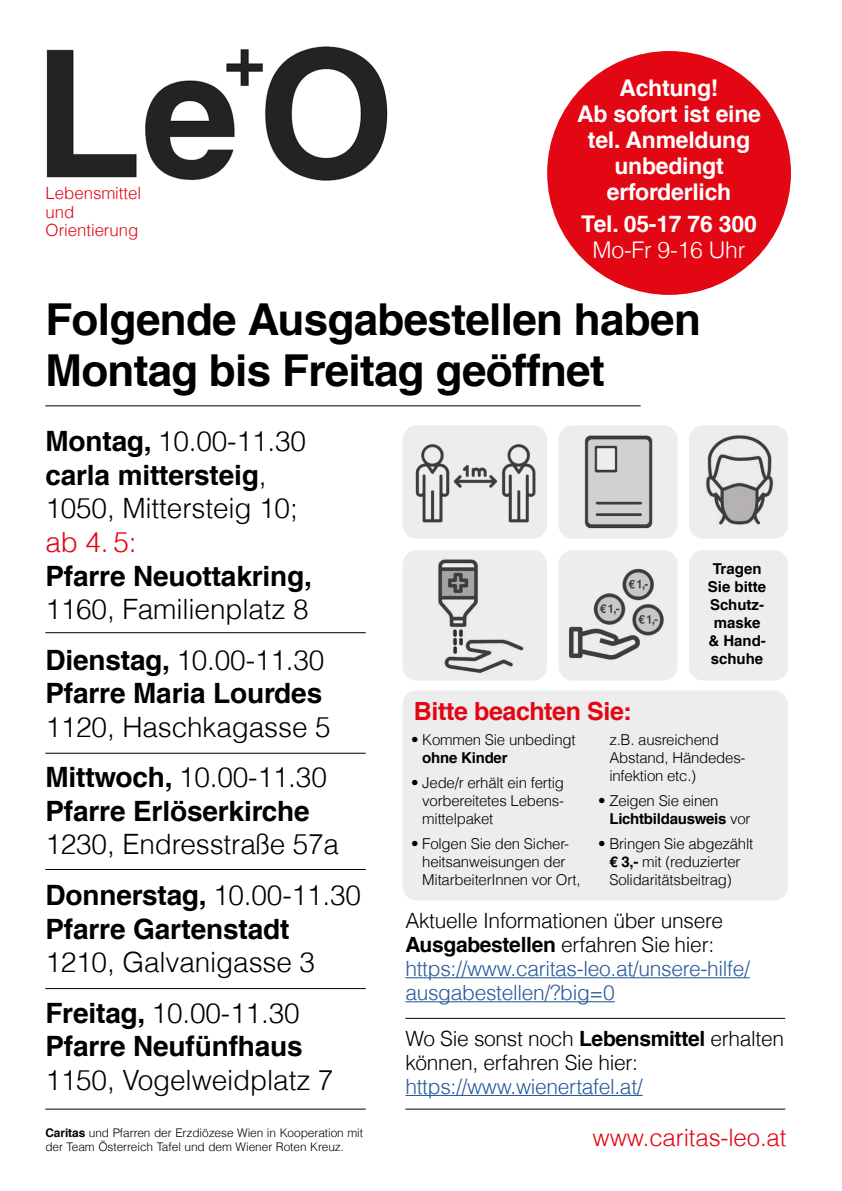
<style>
.page{position:relative;width:842px;height:1191px;background:#fff}
.page>*{position:absolute;margin:0;border:0;box-sizing:border-box;transform-origin:0 0}
.t1{font:700 44px/51px "Helvetica LT Com";letter-spacing:-.015em;color:#000}
.t2{font:300 28px/50.4px "Helvetica LT Com";letter-spacing:-.005em;color:#000}
.t3{font:700 28px "Helvetica LT Com";letter-spacing:-.005em;color:#000}
.t4{font:300 28px "Helvetica LT Com";color:#e30613}
.t5{font:700 25px "Helvetica LT Com";letter-spacing:-.015em;color:#e30613}
.t6{font:300 24px "Helvetica LT Com";letter-spacing:-.005em;color:#e30613}
.t7{font:700 23px/26px "Helvetica LT Com";letter-spacing:-.01em;color:#fff;text-align:center}
.t8{font:300 23px "Helvetica LT Com";letter-spacing:-.01em;color:#fff}
.t9{font:300 21px/24px "Helvetica LT Com";letter-spacing:-.015em;color:#275b9b}
.t10{font:300 21px/24px "Helvetica LT Com";letter-spacing:-.015em;color:#000}
.t11{font:300 16.9px/18.8px "Helvetica LT Com";letter-spacing:-.005em;color:#e30613}
.t12{font:300 15px/18px "Helvetica LT Com";letter-spacing:-.015em;color:#000}
.t13{font:700 15px/18px "Helvetica LT Com";color:#000;text-align:center}
.t14{font:300 11.9px/14px "Helvetica LT Com";letter-spacing:-.005em;color:#000}
.s1{font-weight:700}
.s2{color:#000}
.s3{font-weight:700;color:#000}
</style>
<div class="page">
<div style="left:547px;top:51px;width:244px;height:244px;background:#e30613;border-radius:50%"></div>
<div style="left:403px;top:690px;width:385px;height:210px;background:#ededed;border-radius:14px"></div>
<hr style="left:405px;top:1095px;width:238px;height:1px;background:#275b9b">
<img style="left:46px;top:46px;width:342px;height:135px">
<hr style="left:405px;top:977px;width:345px;height:1px;background:#275b9b">
<hr style="left:405px;top:1001px;width:210px;height:1px;background:#275b9b">
<hr style="left:45px;top:632px;width:321px;height:1px;background:#000">
<img style="left:404px;top:425px;width:143px;height:114px">
<div style="left:403px;top:550px;width:144px;height:130px;background:#ededed;border-radius:14px"></div>
<img style="left:438px;top:559px;width:86px;height:114px">
<div style="left:558px;top:425px;width:119px;height:114px;background:#ededed;border-radius:14px"></div>
<img style="left:561px;top:425px;width:116px;height:114px">
<div style="left:558px;top:550px;width:119px;height:130px;background:#ededed;border-radius:14px"></div>
<img style="left:569px;top:568px;width:95px;height:92px">
<hr style="left:405px;top:1018px;width:380px;height:1px;background:#000">
<hr style="left:405px;top:1108px;width:380px;height:1px;background:#000">
<hr style="left:45px;top:753px;width:321px;height:1px;background:#000">
<hr style="left:45px;top:869px;width:321px;height:1px;background:#000">
<hr style="left:45px;top:988px;width:321px;height:1px;background:#000">
<hr style="left:45px;top:405px;width:596px;height:1px;background:#000">
<hr style="left:45px;top:1108px;width:321px;height:1px;background:#000">
<div style="left:689px;top:425px;width:99px;height:114px;background:#ededed;border-radius:14px"></div>
<img style="left:706px;top:435px;width:68px;height:90px">
<div style="left:689px;top:550px;width:99px;height:130px;background:#ededed;border-radius:14px"></div>
<p class="t11" style="left:46px;top:183px;width:97px">Lebensmittel und<br>Orientierung</p>
<h3 class="t7" style="left:577px;top:75px;width:185px">Achtung!<br>Ab sofort ist eine tel. Anmeldung unbedingt erforderlich</h3>
<h3 class="t7" style="left:581px;top:211px;width:177px">Tel. 05-17 76 300</h3>
<h3 class="t8" style="left:593px;top:235px;width:154px">Mo-Fr 9-16 Uhr</h3>
<h1 class="t1" style="left:45px;top:294px;width:657px">Folgende Ausgabestellen haben<br>Montag bis Freitag geöffnet</h1>
<h2 class="t2" style="left:45px;top:424px;width:262px;line-height:33.6px"><span class="s1">Montag,</span> 10.00-11.30 <span class="s1">carla mittersteig</span>,<br>1050, Mittersteig 10;</h2>
<h2 class="t4" style="left:45px;top:524px;width:93px">ab 4. 5:</h2>
<h2 class="t3" style="left:45px;top:558px;width:268px">Pfarre Neuottakring,</h2>
<h2 class="t2" style="left:45px;top:584px;width:281px">1160, Familienplatz 8<br><span class="s1">Dienstag,</span> 10.00-11.30</h2>
<h2 class="t3" style="left:45px;top:676px;width:278px">Pfarre Maria Lourdes</h2>
<h2 class="t2" style="left:45px;top:701px;width:287px">1120, Haschkagasse 5<br><span class="s1">Mittwoch,</span> 10.00-11.30</h2>
<h2 class="t3" style="left:45px;top:794px;width:266px">Pfarre Erlöserkirche</h2>
<h2 class="t2" style="left:45px;top:819px;width:317px">1230, Endresstraße 57a<br><span class="s1">Donnerstag,</span> 10.00-11.30</h2>
<h2 class="t3" style="left:45px;top:911px;width:246px">Pfarre Gartenstadt</h2>
<h2 class="t2" style="left:45px;top:936px;width:271px">1210, Galvanigasse 3<br><span class="s1">Freitag,</span> 10.00-11.30</h2>
<h2 class="t3" style="left:45px;top:1029px;width:259px">Pfarre Neufünfhaus</h2>
<h2 class="t2" style="left:45px;top:1054px;width:290px">1150, Vogelweidplatz 7</h2>
<h3 class="t5" style="left:414px;top:695px;width:220px">Bitte beachten Sie:</h3>
<p class="t13" style="left:708px;top:560px;width:60px">Tragen<br>Sie bitte<br>Schutz&shy;maske &amp; Hand&shy;schuhe</p>
<p class="t12" style="left:411px;top:730px;width:166px">• Kommen Sie unbedingt</p>
<p class="t13" style="left:422px;top:748px;width:87px">ohne Kinder</p>
<p class="t12" style="left:422px;top:773px;width:143px;text-align:justify;text-indent:-11px">• Jede/r erhält ein fertig vorbereitetes Lebens&shy;mittelpaket</p>
<p class="t12" style="left:422px;top:834px;width:160px;text-indent:-11px">• Folgen Sie den Sicher&shy;heitsanweisungen der<br>MitarbeiterInnen vor Ort,</p>
<p class="t12" style="left:609px;top:730px;width:138px">z.B. ausreichend<br>Abstand, Händedes&shy;infektion etc.)</p>
<p class="t12" style="left:609px;top:791px;width:143px;text-indent:-11px">• Zeigen Sie einen<br><span class="s1">Lichtbildausweis</span> vor</p>
<p class="t12" style="left:609px;top:834px;width:145px;text-indent:-11px">• Bringen Sie abgezählt <span class="s1">€ 3,-</span> mit (reduzierter<br>Solidaritätsbeitrag)</p>
<h3 class="t9" style="left:405px;top:908px;width:346px"><span class="s2">Aktuelle Informationen über unsere </span><span class="s3">Ausgabestellen</span> <span class="s2">erfahren Sie hier: </span>https://www.caritas-leo.at/unsere-hilfe/ ausgabestellen/?big=0</h3>
<h3 class="t10" style="left:405px;top:1026px;width:380px">Wo Sie sonst noch <span class="s1">Lebensmittel</span> erhalten können, erfahren Sie hier:</h3>
<h3 class="t9" style="left:405px;top:1074px;width:239px">https://www.wienertafel.at/</h3>
<p class="t14" style="left:45px;top:1125px;width:319px"><span class="s1">Caritas</span> und Pfarren der Erzdiözese Wien in Kooperation mit der Team Österreich Tafel und dem Wiener Roten Kreuz.</p>
<h3 class="t6" style="left:592px;top:1122px;width:196px">www.caritas-leo.at</h3>
</div>
